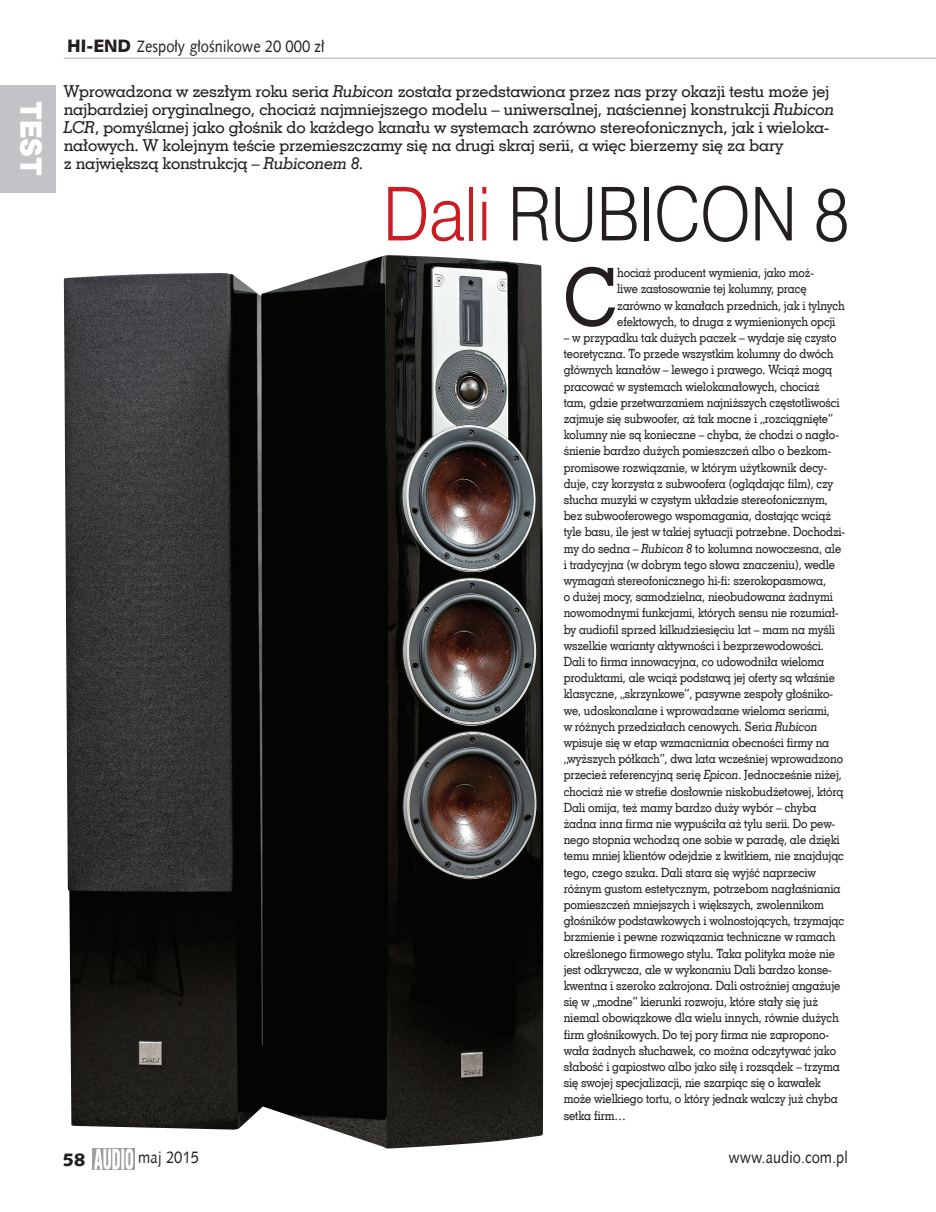
<style>
.page{position:relative;width:936px;height:1212px;background:#fff}
.page>*{position:absolute;margin:0;border:0;box-sizing:border-box;transform-origin:0 0}
.body{font:80.25px "Geo Slab 703 Md EU";color:#231f20;scale:.9 1}
.tytuł_urządzenia{font:69px "Swis 721 Lt PL";letter-spacing:-.01em;color:#231f20;scale:.9 1}
.t1{font:27.15px "Swis 721 Blk 2 EU";color:#fff;scale:.9 1}
.t2{font:18px "Humanst 531 Blk EU";color:#231f20}
.nagłówek_artykuł{font:16.5px/18px "Geo Slab 703 Md EU";letter-spacing:-.01em;color:#231f20}
.t3{font:16.5px "Humanst 531 EU";color:#231f20;scale:.9 1}
.body-2{font:12.75px/16.2px "Geo Slab 703 Md EU";letter-spacing:-.01em;color:#231f20;scale:.9 1}
.s1{font-family:"Humanst 531 Blk EU";font-size:18px}
.s2{font-style:italic}
.s3{color:#cd1b22}
</style>
<div class="page">
<div style="left:0;top:85px;width:55px;height:107px;background:#c2c3c6"></div>
<img style="left:93px;top:1148px;width:41px;height:21px">
<hr style="left:64px;top:58px;width:871px;height:1px;background:#c2c3c6">
<img style="left:64px;top:255px;width:479px;height:893px">
<h3 class="t1" style="left:50px;top:101px;width:85px;rotate:90deg">TEST</h3>
<p class="t3" style="left:67px;top:35px;width:287px"><span class="s1">HI-END</span> Zespoły głośnikowe 20 000 zł</p>
<p class="nagłówek_artykuł" style="left:64px;top:82px;width:772px">Wprowadzona w zeszłym roku seria <span class="s2">Rubicon</span> została przedstawiona przez nas przy okazji testu może jej najbardziej oryginalnego, chociaż najmniejszego modelu – uniwersalnej, naściennej konstrukcji <span class="s2">Rubicon LCR</span>, pomyślanej jako głośnik do każdego kanału w systemach zarówno stereofonicznych, jak i wieloka&shy;nałowych. W kolejnym teście przemieszczamy się na drugi skraj serii, a więc bierzemy się za bary<br>z największą konstrukcją – <span class="s2">Rubiconem 8.</span></p>
<p class="tytuł_urządzenia" style="left:383px;top:169px;width:520px"><span class="s3">Dali</span> RUBICON 8</p>
<p class="body" style="left:563px;top:248px;width:62px">C</p>
<p class="body-2" style="left:617px;top:264px;width:254px">hociaż producent wymienia, jako moż-<br>liwe zastosowanie tej kolumny, pracę zarówno w kanałach przednich, jak i tylnych efektowych, to druga z wymienionych opcji</p>
<p class="body-2" style="left:563px;top:329px;width:314px">– w przypadku tak dużych paczek – wydaje się czysto teoretyczna. To przede wszystkim kolumny do dwóch głównych kanałów – lewego i prawego. Wciąż mogą pracować w systemach wielokanałowych, chociaż tam, gdzie przetwarzaniem najniższych częstotliwości zajmuje się subwoofer, aż tak mocne i „rozciągnięte” kolumny nie są konieczne – chyba, że chodzi o nagło&shy;śnienie bardzo dużych pomieszczeń albo o bezkom&shy;promisowe rozwiązanie, w którym użytkownik decy&shy;duje, czy korzysta z subwoofera (oglądając film), czy słucha muzyki w czystym układzie stereofonicznym, bez subwooferowego wspomagania, dostając wciąż tyle basu, ile jest w takiej sytuacji potrzebne. Dochodzi&shy;my do sedna – <span class="s2">Rubicon 8</span> to kolumna nowoczesna, ale i tradycyjna (w dobrym tego słowa znaczeniu), wedle wymagań stereofonicznego hi-fi: szerokopasmowa,<br>o dużej mocy, samodzielna, nieobudowana żadnymi nowomodnymi funkcjami, których sensu nie rozumiał&shy;by audiofil sprzed kilkudziesięciu lat – mam na myśli wszelkie warianty aktywności i bezprzewodowości.<br>Dali to firma innowacyjna, co udowodniła wieloma produktami, ale wciąż podstawą jej oferty są właśnie klasyczne, „skrzynkowe”, pasywne zespoły głośniko&shy;we, udoskonalane i wprowadzane wieloma seriami,<br>w różnych przedziałach cenowych. Seria <span class="s2">Rubicon </span>wpisuje się w etap wzmacniania obecności firmy na „wyższych półkach”, dwa lata wcześniej wprowadzono przecież referencyjną serię <span class="s2">Epicon</span>. Jednocześnie niżej, chociaż nie w strefie dosłownie niskobudżetowej, którą Dali omija, też mamy bardzo duży wybór – chyba żadna inna firma nie wypuściła aż tylu serii. Do pew&shy;nego stopnia wchodzą one sobie w paradę, ale dzięki temu mniej klientów odejdzie z kwitkiem, nie znajdując tego, czego szuka. Dali stara się wyjść naprzeciw różnym gustom estetycznym, potrzebom nagłaśniania pomieszczeń mniejszych i większych, zwolennikom głośników podstawkowych i wolnostojących, trzymając brzmienie i pewne rozwiązania techniczne w ramach określonego firmowego stylu. Taka polityka może nie jest odkrywcza, ale w wykonaniu Dali bardzo konse&shy;kwentna i szeroko zakrojona. Dali ostrożniej angażuje się w „modne” kierunki rozwoju, które stały się już niemal obowiązkowe dla wielu innych, równie dużych firm głośnikowych. Do tej pory firma nie zapropono&shy;wała żadnych słuchawek, co można odczytywać jako słabość i gapiostwo albo jako siłę i rozsądek – trzyma się swojej specjalizacji, nie szarpiąc się o kawałek może wielkiego tortu, o który jednak walczy już chyba setka firm…</p>
<p class="t2" style="left:63px;top:1148px;width:24px">58</p>
<p class="t3" style="left:138px;top:1147px;width:69px">maj 2015</p>
<p class="t3" style="left:728px;top:1146px;width:134px">www.audio.com.pl</p>
</div>
